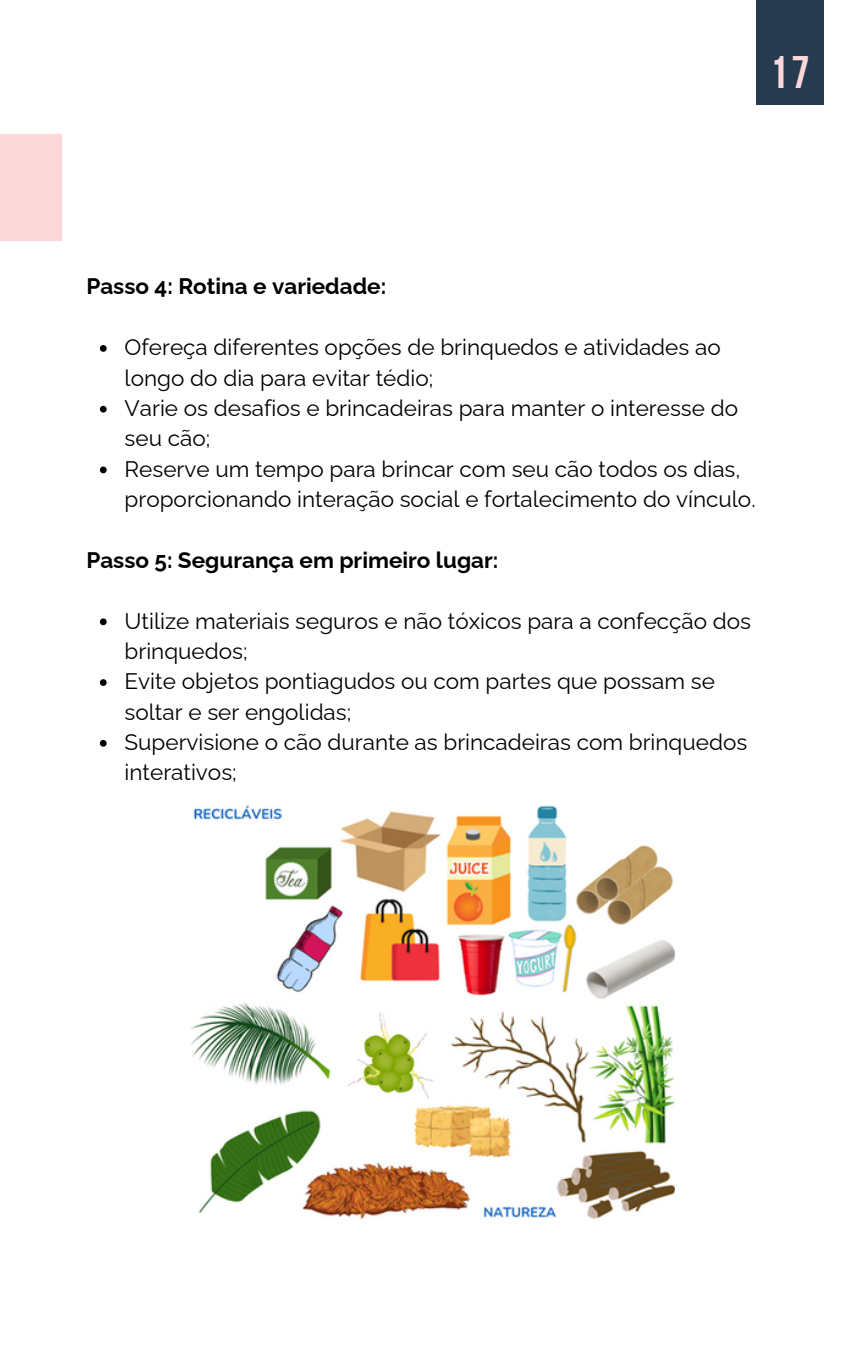
<style>
.page{position:relative;width:864px;height:1350px;background:#fff}
.page>*{position:absolute;margin:0;border:0;box-sizing:border-box;transform-origin:0 0}
.t1{font:700 45.45px "Bebas Neue";color:#fdd8d9}
.t2{font:22.5px/30.4px "Raleway";color:#000}
.t3{font:700 22.5px "Raleway";color:#000}
</style>
<div class="page">
<div style="left:756px;top:0;width:67px;height:105px;background:#263b50"></div>
<div style="left:0;top:134px;width:62px;height:107px;background:#fdd8d9"></div>
<svg style="left:100px;top:345px;width:7px;height:7px"></svg>
<svg style="left:100px;top:406px;width:7px;height:7px"></svg>
<svg style="left:100px;top:467px;width:7px;height:6px"></svg>
<svg style="left:100px;top:618px;width:7px;height:7px"></svg>
<svg style="left:100px;top:679px;width:7px;height:7px"></svg>
<svg style="left:100px;top:740px;width:7px;height:7px"></svg>
<img style="left:190px;top:805px;width:484px;height:415px">
<p class="t1" style="left:770px;top:54px;width:41px">17</p>
<h1 class="t3" style="left:86px;top:273px;width:301px">Passo 4: Rotina e variedade:</h1>
<p class="t2" style="left:125px;top:332px;width:598px">Ofereça diferentes opções de brinquedos e atividades ao longo do dia para evitar tédio;</p>
<p class="t2" style="left:125px;top:393px;width:615px">Varie os desafios e brincadeiras para manter o interesse do seu cão;</p>
<p class="t2" style="left:125px;top:454px;width:632px">Reserve um tempo para brincar com seu cão todos os dias, proporcionando interação social e fortalecimento do vínculo.</p>
<h1 class="t3" style="left:86px;top:547px;width:414px">Passo 5: Segurança em primeiro lugar:</h1>
<p class="t2" style="left:125px;top:605px;width:628px">Utilize materiais seguros e não tóxicos para a confecção dos brinquedos;</p>
<p class="t2" style="left:125px;top:666px;width:592px">Evite objetos pontiagudos ou com partes que possam se soltar e ser engolidas;</p>
<p class="t2" style="left:125px;top:727px;width:624px">Supervisione o cão durante as brincadeiras com brinquedos interativos;</p>
</div>
